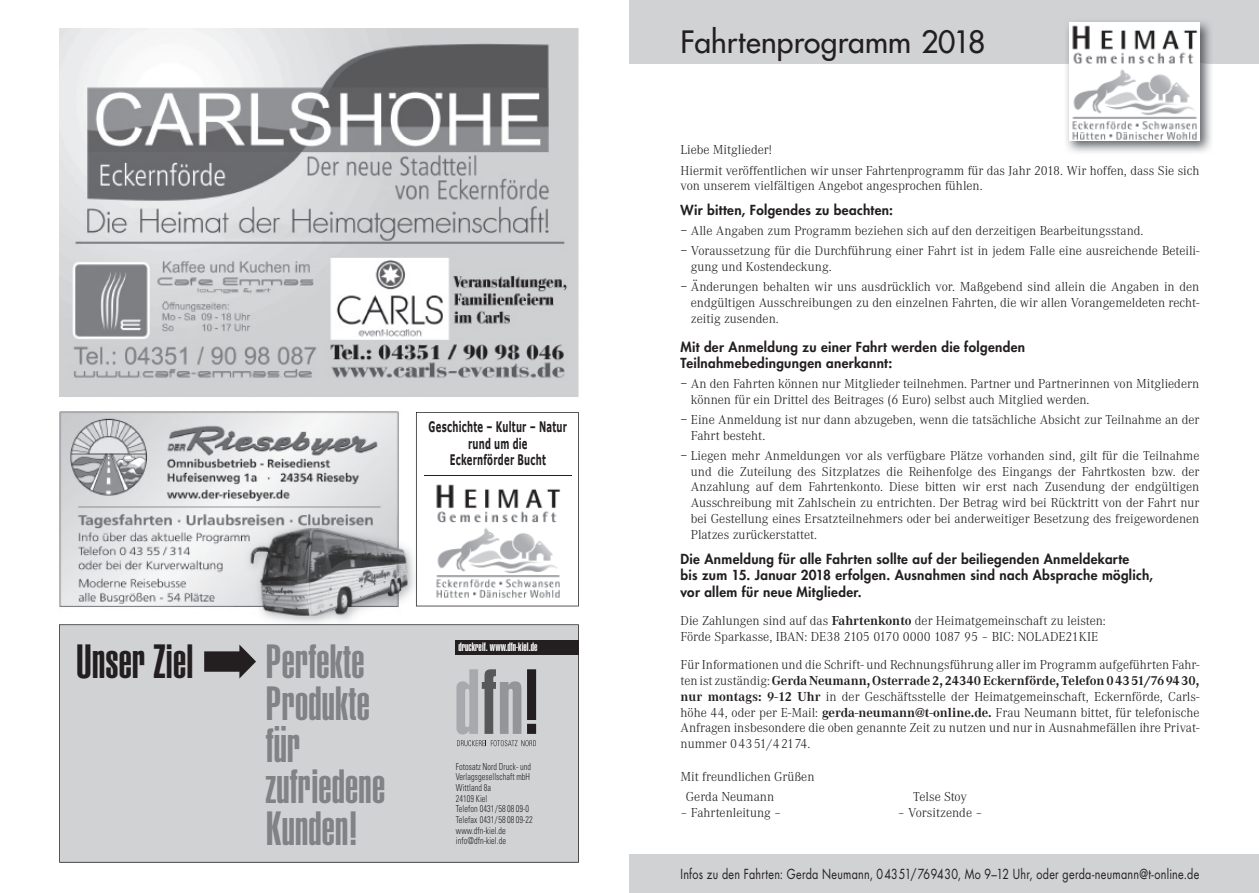
<style>
.page{position:relative;width:1259px;height:893px;background:#fff}
.page>*{position:absolute;margin:0;border:0;box-sizing:border-box;transform-origin:0 0}
.t1{font:900 extra-condensed 47.25px/41.5px "Helvetica";letter-spacing:.005em;color:#808285}
.t2{font:900 extra-condensed 47.25px "Helvetica";letter-spacing:.005em;color:#231f20}
.t3{font:30px "Futura";letter-spacing:.005em;color:#231f20}
.t4{font:700 14.55px/16.8px "Verdana";letter-spacing:.025em;color:#231f20;text-align:center;scale:.59 1}
.t5{font:300 13.5px/15.8px "Corporate A";color:#231f20}
.t6{font:800 13.5px/16.5px "Futura";letter-spacing:.025em;color:#231f20}
.t7{font:13.5px "Futura";letter-spacing:.025em;color:#231f20;scale:.8 1}
.t8{font:900 extra-condensed 12px "Helvetica";letter-spacing:.005em;color:#fff}
.t9{font:300 condensed 9.6px/10.6px "Univers";letter-spacing:.01em;color:#231f20;scale:.85 1}
.s1{font-weight:700}
</style>
<div class="page">
<div style="left:629px;top:0;width:630px;height:64px;background:#d1d2d4"></div>
<img style="left:59px;top:411px;width:369px;height:212px">
<div style="left:629px;top:855px;width:630px;height:38px;background:#d1d2d4"></div>
<img style="left:1066px;top:21px;width:146px;height:132px">
<img style="left:1069px;top:23px;width:130px;height:118px">
<svg style="left:416px;top:412px;width:163px;height:194px"></svg>
<img style="left:433px;top:481px;width:130px;height:118px">
<hr style="left:424px;top:476px;width:147px;height:1px;background:#231f20">
<img style="left:60px;top:29px;width:519px;height:368px">
<div style="left:59px;top:624px;width:520px;height:239px;background:#d1d2d4"></div>
<svg style="left:204px;top:644px;width:52px;height:34px;background:#6e6c6e"></svg>
<div style="left:456px;top:640px;width:123px;height:15px;background:#231f20"></div>
<svg style="left:456px;top:669px;width:65px;height:65px;background:#a7a8ab"></svg>
<svg style="left:527px;top:669px;width:9px;height:65px"></svg>
<svg style="left:457px;top:740px;width:79px;height:6px"></svg>
<p class="t4" style="left:429px;top:418px;width:236px">Geschichte – Kultur – Natur rund um die<br>Eckernförder Bucht</p>
<h1 class="t2" style="left:76px;top:635px;width:119px">Unser Ziel</h1>
<h1 class="t1" style="left:266px;top:642px;width:121px">Perfekte<br>Produkte für zufriedene<br>Kunden!</h1>
<p class="t8" style="left:458px;top:640px;width:81px">druckreif. www.dfn-kiel.de</p>
<p class="t9" style="left:456px;top:761px;width:92px">Fotosatz Nord Druck- und<br>Verlagsgesellschaft mbH<br>Wittland 8a<br>24109 Kiel<br>Telefon 0431/58 08 09-0<br>Telefax 0431/58 08 09-22 www.dfn-kiel.de info@dfn-kiel.de</p>
<h2 class="t3" style="left:680px;top:22px;width:306px">Fahrtenprogramm 2018</h2>
<p class="t5" style="left:680px;top:140px;width:520px;line-height:20px">Liebe Mitglieder!<br>Hiermit veröffentlichen wir unser Fahrtenprogramm für das Jahr 2018. Wir hoffen, dass Sie sich</p>
<p class="t5" style="left:680px;top:178px;width:304px">von unserem vielfältigen Angebot angesprochen fühlen.</p>
<p class="t6" style="left:680px;top:202px;width:214px">Wir bitten, Folgendes zu beachten:</p>
<p class="t5" style="left:680px;top:221px;width:520px;line-height:20px">− Alle Angaben zum Programm beziehen sich auf den derzeitigen Bearbeitungsstand.<br>− Voraussetzung für die Durchführung einer Fahrt ist in jedem Falle eine ausreichende Beteili-</p>
<p class="t5" style="left:680px;top:257px;width:520px;line-height:20px;text-indent:10px">gung und Kostendeckung.<br>− Änderungen behalten wir uns ausdrücklich vor. Maßgebend sind allein die Angaben in den</p>
<p class="t5" style="left:691px;top:295px;width:510px">endgültigen Ausschreibungen zu den einzelnen Fahrten, die wir allen Vorangemeldeten recht&shy;zeitig zusenden.</p>
<p class="t6" style="left:680px;top:338px;width:346px">Mit der Anmeldung zu einer Fahrt werden die folgenden<br>Teilnahmebedingungen anerkannt:</p>
<p class="t5" style="left:691px;top:376px;width:510px;text-indent:-10px">− An den Fahrten können nur Mitglieder teilnehmen. Partner und Partnerinnen von Mitgliedern können für ein Drittel des Beitrages (6 Euro) selbst auch Mitglied werden.</p>
<p class="t5" style="left:691px;top:412px;width:510px;text-indent:-10px">− Eine Anmeldung ist nur dann abzugeben, wenn die tatsächliche Absicht zur Teilnahme an der<br>Fahrt besteht.</p>
<p class="t5" style="left:691px;top:448px;width:510px;text-align:justify;text-indent:-10px">− Liegen mehr Anmeldungen vor als verfügbare Plätze vorhanden sind, gilt für die Teilnahme und die Zuteilung des Sitzplatzes die Reihenfolge des Eingangs der Fahrtkosten bzw. der Anzahlung auf dem Fahrtenkonto. Diese bitten wir erst nach Zusendung der endgültigen Ausschreibung mit Zahlschein zu entrichten. Der Betrag wird bei Rücktritt von der Fahrt nur bei Gestellung eines Ersatzteilnehmers oder bei anderweitiger Besetzung des freigewordenen Platzes zurückerstattet.</p>
<p class="t6" style="left:680px;top:550px;width:474px">Die Anmeldung für alle Fahrten sollte auf der beiliegenden Anmeldekarte<br>bis zum 15. Januar 2018 erfolgen. Ausnahmen sind nach Absprache möglich, vor allem für neue Mitglieder.</p>
<p class="t5" style="left:680px;top:613px;width:427px">Die Zahlungen sind auf das <span class="s1">Fahrtenkonto</span> der Heimatgemeinschaft zu leisten:<br>Förde Sparkasse, IBAN: DE38 2105 0170 0000 1087 95 – BIC: NOLADE21KIE</p>
<p class="t5" style="left:680px;top:657px;width:520px;text-align:justify">Für Informationen und die Schrift- und Rechnungsführung aller im Programm aufgeführten Fahr&shy;ten ist zuständig: <span class="s1">Gerda Neumann, Osterrade 2, 24340 Eckernförde, Telefon 04351/769430, nur montags: 9-12 Uhr</span> in der Geschäftsstelle der Heimatgemeinschaft, Eckernförde, Carls&shy;höhe 44, oder per E-Mail: <span class="s1">gerda-neumann@t-online.de.</span> Frau Neumann bittet, für telefonische Anfragen insbesondere die oben genannte Zeit zu nutzen und nur in Ausnahme fällen ihre Privat&shy;nummer 04351/42174.</p>
<p class="t5" style="left:686px;top:767px;width:130px;line-height:20px;text-indent:-5px">Mit freundlichen Grüßen<br>Gerda Neumann</p>
<p class="t5" style="left:913px;top:789px;width:55px">Telse Stoy</p>
<p class="t5" style="left:680px;top:805px;width:102px">– Fahrtenleitung –</p>
<p class="t5" style="left:898px;top:805px;width:86px">– Vorsitzende –</p>
<p class="t7" style="left:680px;top:865px;width:650px">Infos zu den Fahrten: Gerda Neumann, 04351/769430, Mo 9–12 Uhr, oder gerda-neumann@t-online.de</p>
</div>
